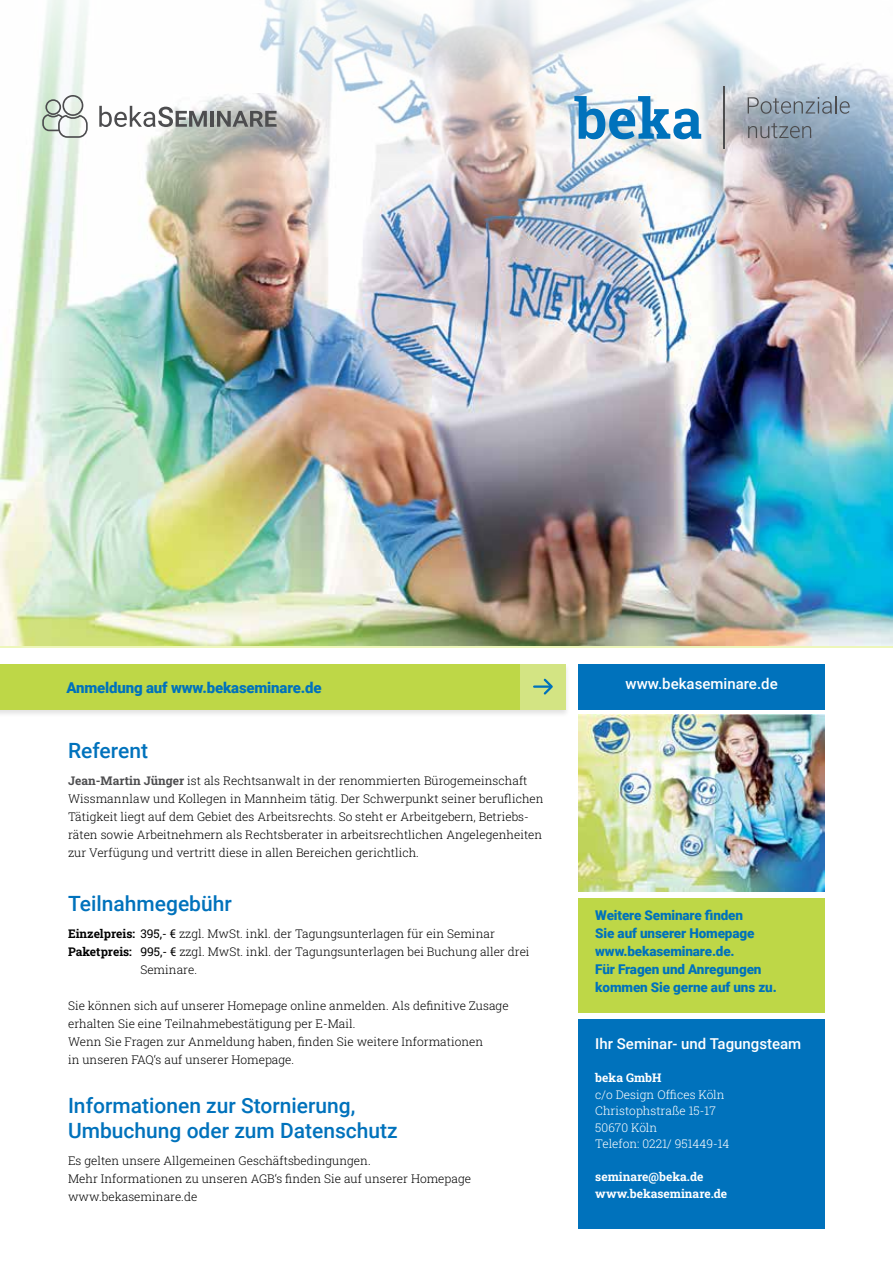
<style>
.page{position:relative;width:893px;height:1263px;background:#fff}
.page>*{position:absolute;margin:0;border:0;box-sizing:border-box;transform-origin:0 0}
.t1{font:500 21px/25.2px "Roboto";color:#0072bc}
.t2{font:500 15px "Roboto";color:#fff}
.t3{font:900 15px "Roboto";letter-spacing:-.01em;color:#0072bc}
.t4{font:900 13.5px/18px "Roboto";letter-spacing:-.01em;color:#0072bc}
.t5{font:300 12px/18px "Roboto Slab";color:#000}
.t6{font:300 12px/16.5px "Roboto Slab";color:#fff}
.t7{font:700 12px/16.5px "Roboto Slab";color:#fff}
.s1{font-weight:700;color:#4d4d4f}
.s2{font-weight:700}
.s3{font-weight:400}
</style>
<div class="page">
<img style="left:578px;top:715px;width:247px;height:177px">
<img style="left:0;top:298px;width:893px;height:348px">
<img style="left:17px;top:0;width:876px;height:298px">
<div style="left:578px;top:1019px;width:247px;height:210px;background:#0072bc"></div>
<div style="left:0;top:663px;width:570px;height:55px;background:#000;opacity:.11"></div>
<div style="left:0;top:664px;width:566px;height:45px;background:#bed747"></div>
<div style="left:520px;top:664px;width:46px;height:45px;background:#d3e483"></div>
<svg style="left:543px;top:678px;width:10px;height:17px"></svg>
<hr style="left:534px;top:685px;width:16px;height:3px;background:#0072bc">
<div style="left:578px;top:898px;width:247px;height:114px;background:#bed747"></div>
<div style="left:578px;top:664px;width:247px;height:45px;background:#0072bc"></div>
<svg style="left:99px;top:106px;width:108px;height:21px"></svg>
<hr style="left:210px;top:111px;width:4px;height:16px;background:#4d4d4f">
<svg style="left:217px;top:111px;width:60px;height:16px"></svg>
<svg style="left:42px;top:95px;width:46px;height:43px"></svg>
<svg style="left:574px;top:96px;width:127px;height:43px"></svg>
<hr style="left:724px;top:86px;width:1px;height:63px;background:#4d4d4f">
<svg style="left:748px;top:123px;width:63px;height:15px"></svg>
<svg style="left:748px;top:96px;width:102px;height:18px;background:#92a1ae"></svg>
<p class="t3" style="left:66px;top:677px;width:257px">Anmeldung auf www.bekaseminare.de</p>
<h1 class="t1" style="left:68px;top:737px;width:81px">Referent</h1>
<p class="t5" style="left:68px;top:771px;width:477px"><span class="s1">Jean-Martin Jünger</span> ist als Rechtsanwalt in der renommierten Bürogemeinschaft Wissmannlaw und Kollegen in Mannheim tätig. Der Schwerpunkt seiner beruflichen Tätigkeit liegt auf dem Gebiet des Arbeitsrechts. So steht er Arbeitgebern, Betriebs&shy;räten sowie Arbeitnehmern als Rechtsberater in arbeitsrechtlichen Angelegenheiten zur Verfügung und vertritt diese in allen Bereichen gerichtlich.</p>
<h1 class="t1" style="left:68px;top:890px;width:165px">Teilnahmegebühr</h1>
<p class="t5" style="left:68px;top:924px;width:428px"><span class="s2">Einzelpreis:</span> <span class="s3">395,- €</span> zzgl. MwSt. inkl. der Tagungsunterlagen für ein Seminar</p>
<p class="t5" style="left:68px;top:942px;width:463px"><span class="s2">Paketpreis:</span> <span class="s3">995,- €</span> zzgl. MwSt. inkl. der Tagungsunterlagen bei Buchung aller drei</p>
<p class="t5" style="left:140px;top:960px;width:58px">Seminare.</p>
<p class="t5" style="left:68px;top:996px;width:442px">Sie können sich auf unserer Homepage online anmelden. Als definitive Zusage erhalten Sie eine Teilnahmebestätigung per E-Mail.<br>Wenn Sie Fragen zur Anmeldung haben, finden Sie weitere Informationen<br>in unseren FAQ‘s auf unserer Homepage.</p>
<h1 class="t1" style="left:68px;top:1092px;width:331px">Informationen zur Stornierung,<br>Umbuchung oder zum Datenschutz</h1>
<p class="t5" style="left:68px;top:1151px;width:404px">Es gelten unsere Allgemeinen Geschäftsbedingungen.<br>Mehr Informationen zu unseren AGB‘s finden Sie auf unserer Homepage www.bekaseminare.de</p>
<p class="t2" style="left:625px;top:674px;width:154px">www.bekaseminare.de</p>
<p class="t4" style="left:595px;top:906px;width:183px">Weitere Seminare finden<br>Sie auf unserer Homepage www.bekaseminare.de.<br>Für Fragen und Anregungen kommen Sie gerne auf uns zu.</p>
<p class="t2" style="left:595px;top:1033px;width:208px">Ihr Seminar- und Tagungsteam</p>
<p class="t7" style="left:595px;top:1069px;width:68px">beka GmbH</p>
<p class="t6" style="left:595px;top:1086px;width:136px">c/o Design Offices Köln<br>Christophstraße 15-17<br>50670 Köln<br>Telefon: 0221/ 951449-14</p>
<p class="t7" style="left:595px;top:1168px;width:133px">seminare@beka.de www.bekaseminare.de</p>
</div>
